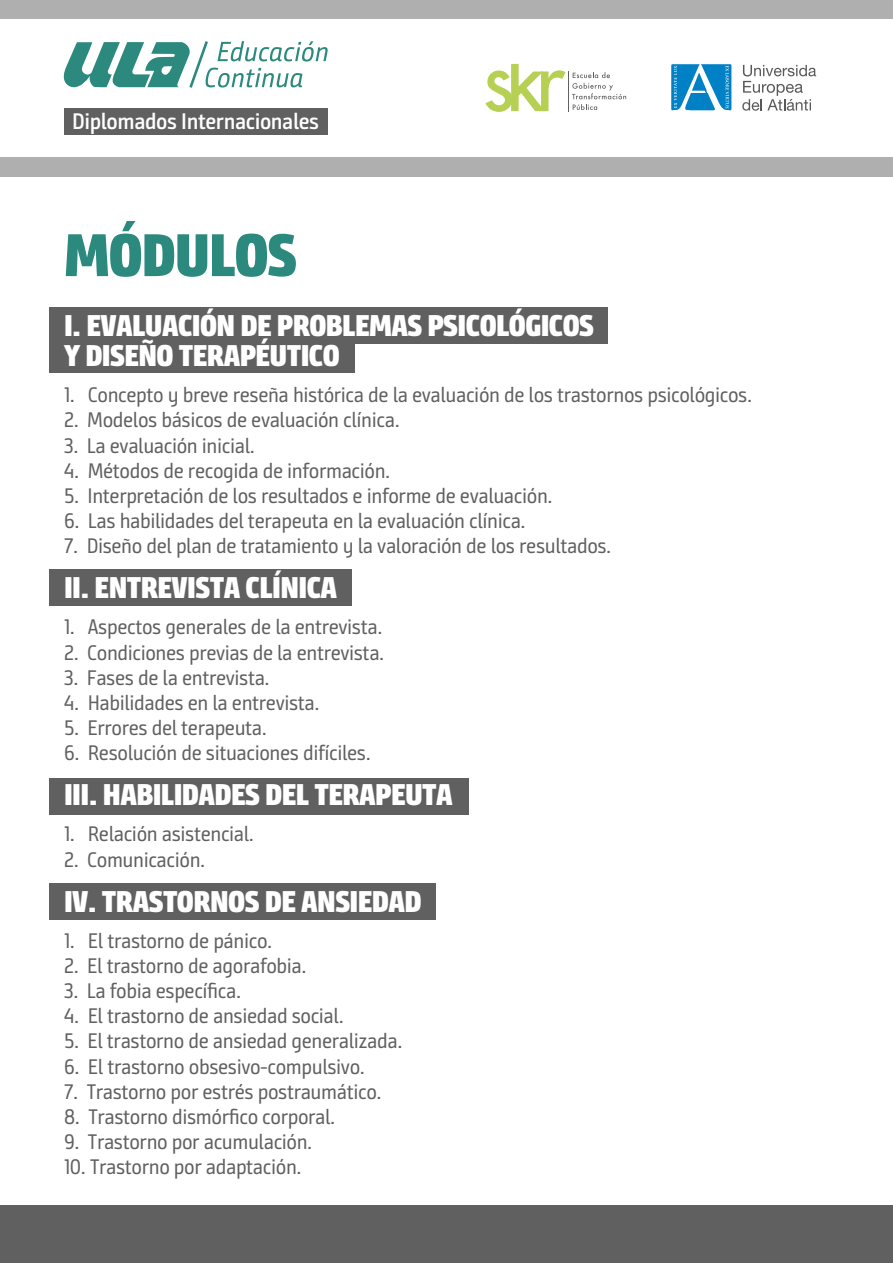
<style>
.page{position:relative;width:893px;height:1263px;background:#fff}
.page>*{position:absolute;margin:0;border:0;box-sizing:border-box;transform-origin:0 0}
.t1{font:800 60px "Bunday Sans";letter-spacing:-.02em;color:#2b897e}
.t2{font:800 30px/30px "Bunday Sans";letter-spacing:-.02em;color:#fff}
.t3{font:600 22.5px "Bunday Sans";letter-spacing:-.02em;color:#fff}
.t4{font:21px "Bunday Sans";letter-spacing:-.02em;color:#606060}
</style>
<div class="page">
<div style="left:0;top:157px;width:893px;height:19px;background:#afafaf"></div>
<div style="left:0;top:0;width:893px;height:19px;background:#afafaf"></div>
<div style="left:0;top:1205px;width:893px;height:58px;background:#606060"></div>
<div style="left:49px;top:307px;width:559px;height:37px;background:#606060"></div>
<div style="left:49px;top:336px;width:305px;height:37px;background:#606060"></div>
<div style="left:49px;top:569px;width:303px;height:37px;background:#606060"></div>
<div style="left:49px;top:778px;width:420px;height:36px;background:#606060"></div>
<div style="left:49px;top:883px;width:387px;height:37px;background:#606060"></div>
<svg style="left:486px;top:64px;width:80px;height:48px"></svg>
<svg style="left:572px;top:72px;width:54px;height:38px"></svg>
<hr style="left:568px;top:71px;width:1px;height:40px;background:#606161">
<svg style="left:63px;top:41px;width:265px;height:47px"></svg>
<div style="left:64px;top:108px;width:264px;height:27px;background:#606060"></div>
<div style="left:671px;top:64px;width:60px;height:46px;background:#0081c6"></div>
<svg style="left:673px;top:64px;width:56px;height:47px"></svg>
<svg style="left:742px;top:65px;width:74px;height:46px"></svg>
<p class="t3" style="left:72px;top:108px;width:248px">Diplomados Internacionales</p>
<h1 class="t1" style="left:64px;top:219px;width:235px">MÓDULOS</h1>
<h2 class="t2" style="left:64px;top:311px;width:531px">I. EVALUACIÓN DE PROBLEMAS PSICOLÓGICOS<br>Y DISEÑO TERAPÉUTICO</h2>
<p class="t4" style="left:64px;top:382px;width:690px">1. Concepto y breve reseña histórica de la evaluación de los trastornos psicológicos.</p>
<p class="t4" style="left:64px;top:407px;width:337px">2. Modelos básicos de evaluación clínica.</p>
<p class="t4" style="left:64px;top:433px;width:192px">3. La evaluación inicial.</p>
<p class="t4" style="left:64px;top:458px;width:328px">4. Métodos de recogida de información.</p>
<p class="t4" style="left:64px;top:483px;width:490px">5. Interpretación de los resultados e informe de evaluación.</p>
<p class="t4" style="left:64px;top:508px;width:463px">6. Las habilidades del terapeuta en la evaluación clínica.</p>
<p class="t4" style="left:64px;top:533px;width:549px">7. Diseño del plan de tratamiento y la valoración de los resultados.</p>
<h2 class="t2" style="left:64px;top:573px;width:275px">II. ENTREVISTA CLÍNICA</h2>
<p class="t4" style="left:64px;top:614px;width:320px">1. Aspectos generales de la entrevista.</p>
<p class="t4" style="left:64px;top:640px;width:322px">2. Condiciones previas de la entrevista.</p>
<p class="t4" style="left:64px;top:665px;width:207px">3. Fases de la entrevista.</p>
<p class="t4" style="left:64px;top:690px;width:257px">4. Habilidades en la entrevista.</p>
<p class="t4" style="left:64px;top:715px;width:204px">5. Errores del terapeuta.</p>
<p class="t4" style="left:64px;top:740px;width:308px">6. Resolución de situaciones difíciles.</p>
<h2 class="t2" style="left:64px;top:780px;width:390px">III. HABILIDADES DEL TERAPEUTA</h2>
<p class="t4" style="left:64px;top:821px;width:192px">1. Relación asistencial.</p>
<p class="t4" style="left:64px;top:847px;width:143px">2. Comunicación.</p>
<h2 class="t2" style="left:64px;top:886px;width:359px">IV. TRASTORNOS DE ANSIEDAD</h2>
<p class="t4" style="left:64px;top:928px;width:210px">1. El trastorno de pánico.</p>
<p class="t4" style="left:64px;top:953px;width:244px">2. El trastorno de agorafobia.</p>
<p class="t4" style="left:64px;top:978px;width:179px">3. La fobia específica.</p>
<p class="t4" style="left:64px;top:1003px;width:281px">4. El trastorno de ansiedad social.</p>
<p class="t4" style="left:64px;top:1028px;width:340px">5. El trastorno de ansiedad generalizada.</p>
<p class="t4" style="left:64px;top:1054px;width:302px">6. El trastorno obsesivo-compulsivo.</p>
<p class="t4" style="left:64px;top:1079px;width:319px">7. Trastorno por estrés postraumático.</p>
<p class="t4" style="left:64px;top:1104px;width:273px">8. Trastorno dismórfico corporal.</p>
<p class="t4" style="left:64px;top:1129px;width:250px">9. Trastorno por acumulación.</p>
<p class="t4" style="left:64px;top:1154px;width:239px">10. Trastorno por adaptación.</p>
</div>
